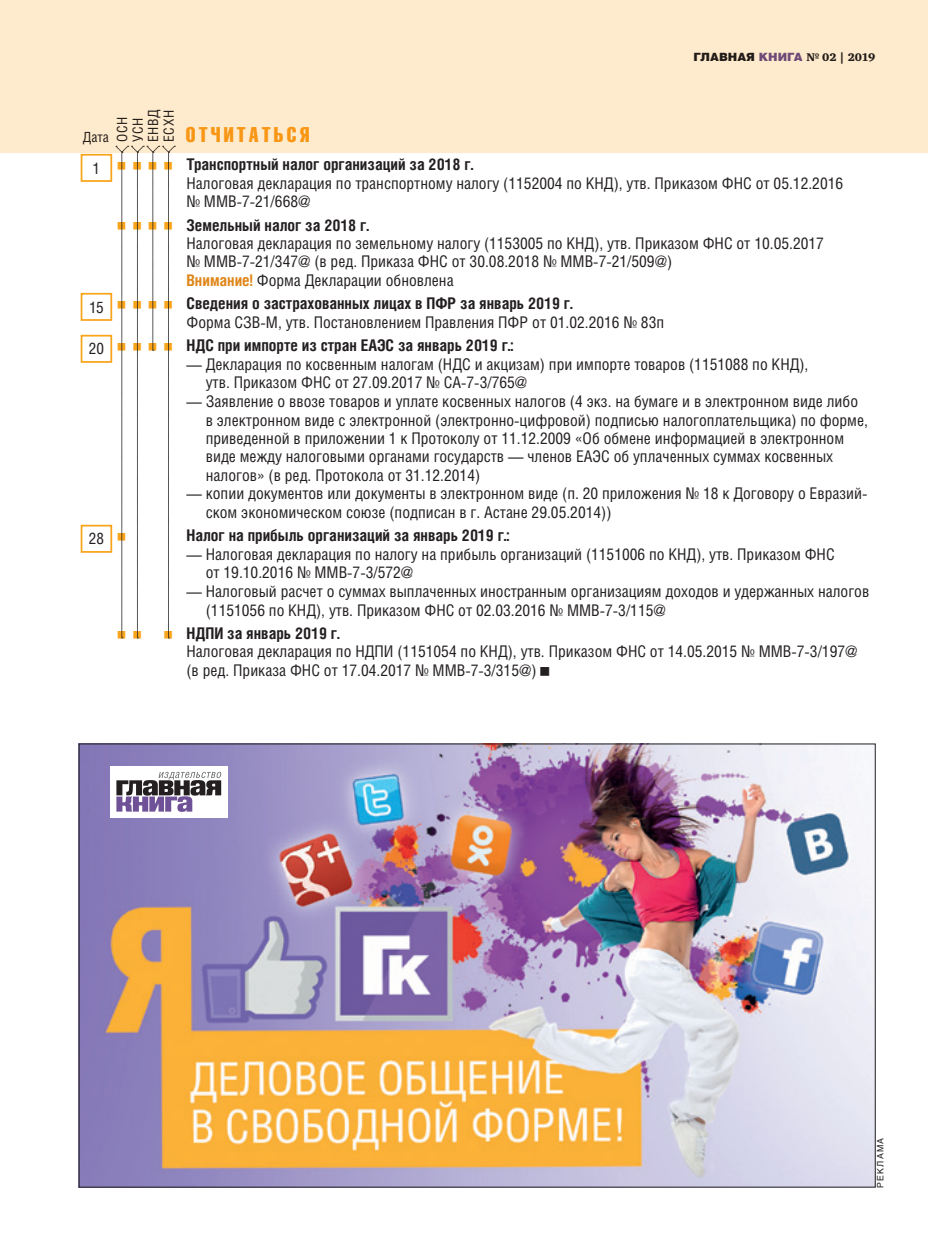
<style>
.page{position:relative;width:928px;height:1260px;background:#fff}
.page>*{position:absolute;margin:0;border:0;box-sizing:border-box;transform-origin:0 0}
.t1{font:21px "Helios Compressed";letter-spacing:.15em;color:#f9a51b}
.cal_table___body{font:16.1px/18.4px "Helios Cond";color:#231f20}
.cal_table___hdg{font:700 16.1px "Helios Cond";color:#231f20}
.t2{font:15.75px "Helios Cond";color:#231f20}
.t3{font:14px "Helios Cond";letter-spacing:.05em;color:#231f20}
.t4{font:11.38px "Charter Black ITCC";letter-spacing:-.025em;color:#231f20}
.t5{font:8.75px "Helios";letter-spacing:.145em;color:#231f20}
.s1{font-family:"Helios";font-weight:900}
.s2{font-family:"Helios";font-weight:900;color:#6f5197}
.s3{font-weight:700;color:#df8619}
</style>
<div class="page">
<div style="left:81px;top:154px;width:31px;height:28px;border:2px solid #f9a51b"></div>
<div style="left:81px;top:293px;width:31px;height:28px;border:2px solid #f9a51b"></div>
<div style="left:81px;top:335px;width:31px;height:28px;border:2px solid #f9a51b"></div>
<div style="left:81px;top:525px;width:31px;height:28px;border:2px solid #f9a51b"></div>
<div style="left:0;top:0;width:928px;height:152px;background:#feeacc"></div>
<img style="left:81px;top:746px;width:792px;height:439px">
<div style="left:110px;top:766px;width:118px;height:52px;background:#fff"></div>
<svg style="left:116px;top:772px;width:105px;height:40px"></svg>
<hr style="left:0;top:0;width:1px;height:152px;background:#eae6f1">
<svg style="left:116px;top:146px;width:59px;height:493px"></svg>
<p class="t3" style="left:83px;top:129px;width:27px">Дата</p>
<p class="t3" style="left:114px;top:142px;width:27px;rotate:-90deg">ОСН</p>
<p class="t3" style="left:129px;top:142px;width:26px;rotate:-90deg">УСН</p>
<p class="t3" style="left:145px;top:142px;width:34px;rotate:-90deg">ЕНВД</p>
<p class="t3" style="left:160px;top:142px;width:34px;rotate:-90deg">ЕСХН</p>
<p class="t1" style="left:186px;top:122px;width:125px">ОТЧИТАТЬСЯ</p>
<p class="t4" style="left:693px;top:51px;width:183px"><span class="s1">ГЛАВНАЯ</span> <span class="s2">КНИГА</span> № 02 | 2019</p>
<p class="t2" style="left:93px;top:158px;width:9px">1</p>
<p class="cal_table___hdg" style="left:186px;top:155px;width:288px">Транспортный налог организаций за 2018 г.</p>
<p class="cal_table___body" style="left:186px;top:174px;width:658px">Налоговая декларация по транспортному налогу (1152004 по КНД), утв. Приказом ФНС от 05.12.2016 № ММВ-7-21/668@</p>
<p class="cal_table___hdg" style="left:186px;top:215px;width:184px">Земельный налог за 2018 г.</p>
<p class="cal_table___body" style="left:186px;top:234px;width:639px">Налоговая декларация по земельному налогу (1153005 по КНД), утв. Приказом ФНС от 10.05.2017 № ММВ-7-21/347@ (в ред. Приказа ФНС от 30.08.2018 № ММВ-7-21/509@)</p>
<p class="cal_table___body" style="left:186px;top:271px;width:269px"><span class="s3">Внимание!</span> Форма Декларации обновлена</p>
<p class="t2" style="left:89px;top:297px;width:16px">15</p>
<p class="cal_table___hdg" style="left:186px;top:294px;width:388px">Сведения о застрахованных лицах в ПФР за январь 2019 г.</p>
<p class="cal_table___body" style="left:186px;top:313px;width:479px">Форма СЗВ-М, утв. Постановлением Правления ПФР от 01.02.2016 № 83п</p>
<p class="t2" style="left:89px;top:339px;width:17px">20</p>
<p class="cal_table___hdg" style="left:186px;top:336px;width:329px">НДС при импорте из стран ЕАЭС за январь 2019 г.:</p>
<p class="cal_table___body" style="left:206px;top:355px;width:604px;text-indent:-19px">— Декларация по косвенным налогам (НДС и акцизам) при импорте товаров (1151088 по КНД), утв. Приказом ФНС от 27.09.2017 № СА-7-3/765@</p>
<p class="cal_table___body" style="left:206px;top:392px;width:663px;text-indent:-19px">— Заявление о ввозе товаров и уплате косвенных налогов (4 экз. на бумаге и в электронном виде либо в электронном виде с электронной (электронно-цифровой) подписью налогоплательщика) по форме, приведенной в приложении 1 к Протоколу от 11.12.2009 «Об обмене информацией в электронном виде между налоговыми органами государств — членов ЕАЭС об уплаченных суммах косвенных налогов» (в ред. Протокола от 31.12.2014)</p>
<p class="cal_table___body" style="left:206px;top:484px;width:663px;text-indent:-19px">— копии документов или документы в электронном виде (п. 20 приложения № 18 к Договору о Евразий&shy;ском экономическом союзе (подписан в г. Астане 29.05.2014))</p>
<p class="t2" style="left:89px;top:529px;width:17px">28</p>
<p class="cal_table___hdg" style="left:186px;top:526px;width:325px">Налог на прибыль организаций за январь 2019 г.:</p>
<p class="cal_table___body" style="left:206px;top:545px;width:630px;text-indent:-19px">— Налоговая декларация по налогу на прибыль организаций (1151006 по КНД), утв. Приказом ФНС от 19.10.2016 № ММВ-7-3/572@</p>
<p class="cal_table___body" style="left:206px;top:582px;width:665px;text-indent:-19px">— Налоговый расчет о суммах выплаченных иностранным организациям доходов и удержанных налогов (1151056 по КНД), утв. Приказом ФНС от 02.03.2016 № ММВ-7-3/115@</p>
<p class="cal_table___hdg" style="left:186px;top:624px;width:155px">НДПИ за январь 2019 г.</p>
<p class="cal_table___body" style="left:186px;top:642px;width:672px">Налоговая декларация по НДПИ (1151054 по КНД), утв. Приказом ФНС от 14.05.2015 № ММВ-7-3/197@ (в ред. Приказа ФНС от 17.04.2017 № ММВ-7-3/315@)</p>
<p class="t5" style="left:875px;top:1188px;width:52px;rotate:-90deg">РЕКЛАМА</p>
</div>
